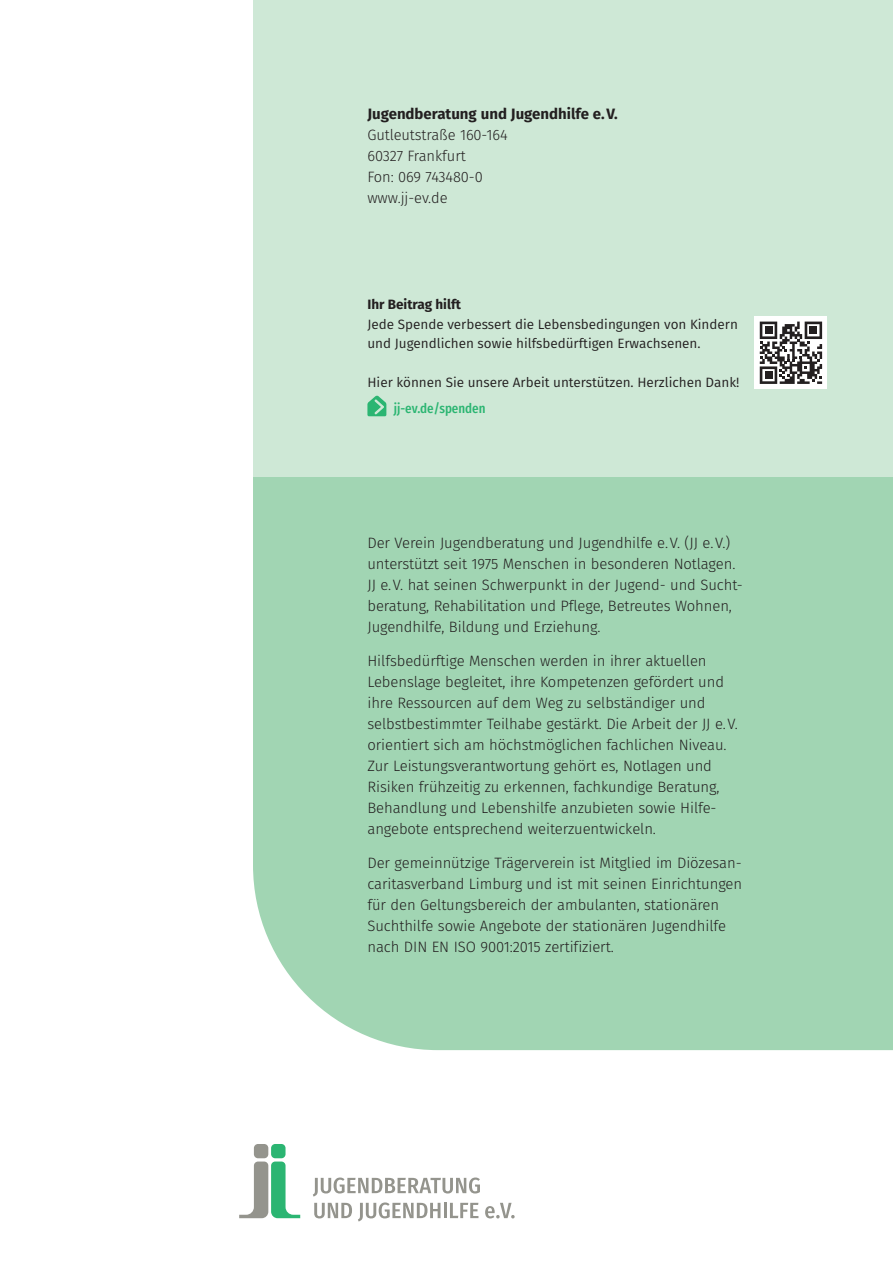
<style>
.page{position:relative;width:893px;height:1263px;background:#fff}
.page>*{position:absolute;margin:0;border:0;box-sizing:border-box;transform-origin:0 0}
.t1{font:300 15px/21px "Fira Sans";letter-spacing:-.005em;color:#231f20}
.t2{font:700 15px "Fira Sans";color:#231f20}
.t3{font:13.5px/19.5px "Fira Sans";color:#231f20}
.t4{font:500 13.5px "Fira Sans Condensed";color:#2bb572}
.t5{font:700 13.5px "Fira Sans";color:#231f20}
</style>
<div class="page">
<div style="left:253px;top:476px;width:640px;height:574px;background:#a1d5b3"></div>
<div style="left:254px;top:1144px;width:14px;height:14px;background:#94948d;border-radius:4px"></div>
<div style="left:271px;top:1144px;width:15px;height:14px;background:#2bb572;border-radius:4px"></div>
<svg style="left:239px;top:1161px;width:61px;height:57px"></svg>
<svg style="left:313px;top:1177px;width:167px;height:19px"></svg>
<svg style="left:314px;top:1203px;width:38px;height:15px"></svg>
<svg style="left:358px;top:1202px;width:82px;height:19px"></svg>
<hr style="left:444px;top:1203px;width:3px;height:15px;background:#94948d">
<svg style="left:450px;top:1203px;width:28px;height:15px"></svg>
<svg style="left:485px;top:1203px;width:30px;height:15px"></svg>
<div style="left:253px;top:0;width:640px;height:476px;background:#cee8d6"></div>
<div style="left:755px;top:317px;width:72px;height:72px;background:#fff"></div>
<svg style="left:760px;top:322px;width:62px;height:62px"></svg>
<div style="left:765px;top:327px;width:7px;height:7px;background:#231f20"></div>
<div style="left:810px;top:327px;width:7px;height:7px;background:#231f20"></div>
<div style="left:765px;top:371px;width:7px;height:8px;background:#231f20"></div>
<svg style="left:367px;top:396px;width:19px;height:20px"></svg>
<p class="t2" style="left:367px;top:101px;width:252px">Jugendberatung und Jugendhilfe e.V.</p>
<p class="t1" style="left:367px;top:124px;width:142px">Gutleutstraße 160-164<br>60327 Frankfurt<br>Fon: 069 743480-0 www.jj-ev.de</p>
<p class="t5" style="left:367px;top:293px;width:95px">Ihr Beitrag hilft</p>
<p class="t3" style="left:367px;top:314px;width:372px">Jede Spende verbessert die Lebensbedingungen von Kindern und Jugendlichen sowie hilfsbedürftigen Erwachsenen.</p>
<p class="t3" style="left:367px;top:372px;width:373px">Hier können Sie unsere Arbeit unterstützen. Herzlichen Dank!</p>
<p class="t4" style="left:394px;top:396px;width:93px">jj-ev.de/spenden</p>
<p class="t1" style="left:367px;top:532px;width:377px">Der Verein Jugendberatung und Jugendhilfe e.V. (JJ e.V.) unterstützt seit 1975 Menschen in besonderen Notlagen.<br>JJ e.V. hat seinen Schwerpunkt in der Jugend- und Sucht&shy;beratung, Rehabilitation und Pflege, Betreutes Wohnen, Jugendhilfe, Bildung und Erziehung.</p>
<p class="t1" style="left:367px;top:650px;width:372px">Hilfsbedürftige Menschen werden in ihrer aktuellen Lebenslage begleitet, ihre Kompetenzen gefördert und ihre Ressourcen auf dem Weg zu selbständiger und selbstbestimmter Teilhabe gestärkt. Die Arbeit der JJ e.V. orientiert sich am höchstmöglichen fachlichen Niveau.<br>Zur Leistungsverantwortung gehört es, Notlagen und Risiken frühzeitig zu erkennen, fachkundige Beratung, Behandlung und Lebenshilfe anzubieten sowie Hilfe&shy;angebote entsprechend weiterzuentwickeln.</p>
<p class="t1" style="left:367px;top:852px;width:376px">Der gemeinnützige Trägerverein ist Mitglied im Diözesan&shy;caritasverband Limburg und ist mit seinen Einrichtungen für den Geltungsbereich der ambulanten, stationären Suchthilfe sowie Angebote der stationären Jugendhilfe nach DIN EN ISO 9001:2015 zertifiziert.</p>
</div>
